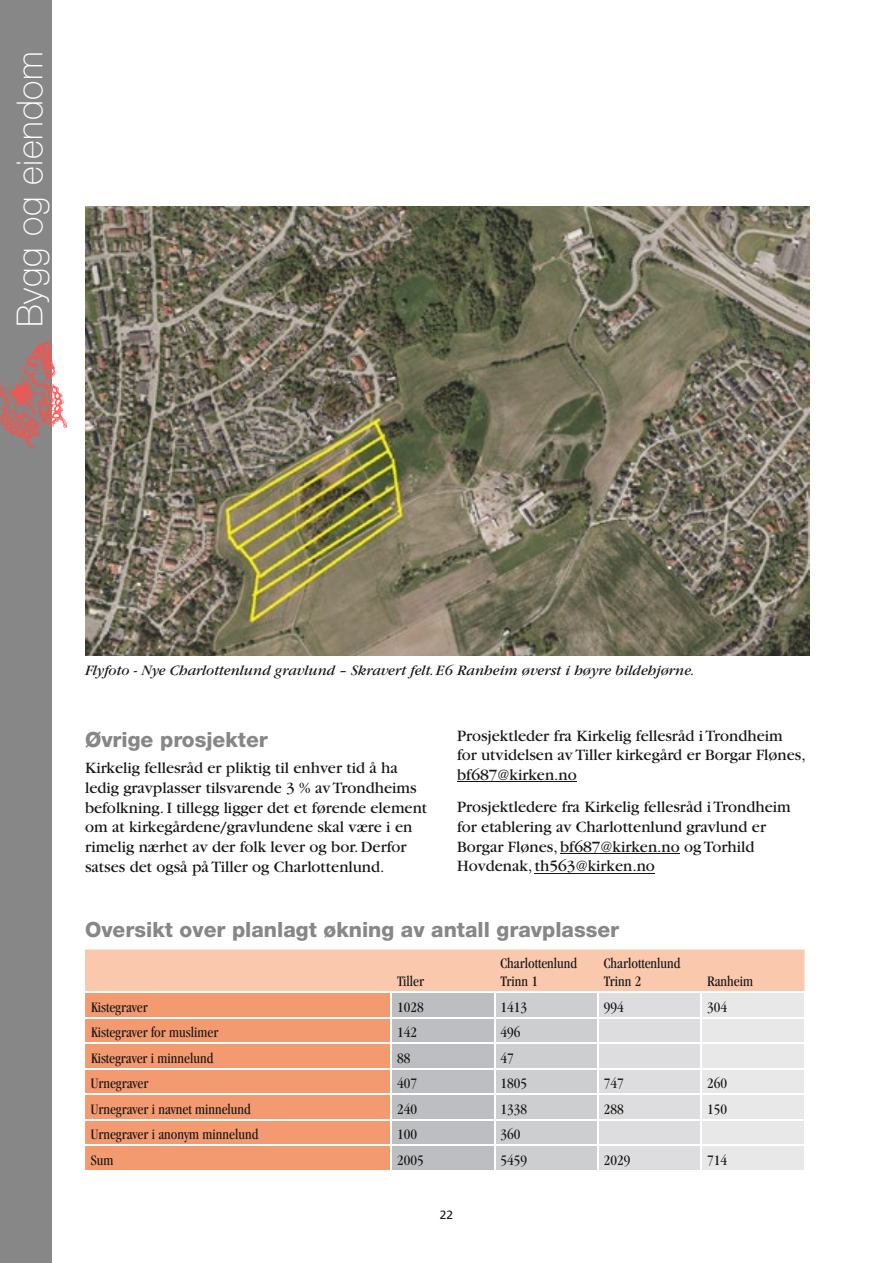
<style>
.page{position:relative;width:893px;height:1263px;background:#fff}
.page>*{position:absolute;margin:0;border:0;box-sizing:border-box;transform-origin:0 0}
.t1{font:100 36px "Helvetica Neue";letter-spacing:.02em;color:#fff}
.t2{font:800 21px "Helvetica Neue";color:#868786}
.t3{font:16.5px/19.8px "Garamond";color:#181716}
.t4{font:condensed 15px/18px "Garamond";color:#181716}
.t5{font:italic 15px "Garamond";color:#181716}
.t6{font:12px "Frutiger";color:#181716}
</style>
<div class="page">
<div style="left:0;top:0;width:51px;height:1263px;background:#868786"></div>
<hr style="left:457px;top:781px;width:120px;height:1px;background:#181716">
<hr style="left:560px;top:853px;width:120px;height:1px;background:#181716">
<hr style="left:535px;top:873px;width:120px;height:1px;background:#181716">
<svg style="left:85px;top:949px;width:720px;height:221px;background:#e8c2b1"></svg>
<img style="left:85px;top:206px;width:724px;height:450px">
<svg style="left:0;top:342px;width:68px;height:107px"></svg>
<h1 class="t1" style="left:9px;top:327px;width:278px;rotate:-90deg">Bygg og eiendom</h1>
<p class="t5" style="left:85px;top:663px;width:611px">Flyfoto - Nye Charlottenlund gravlund – Skravert felt. E6 Ranheim øverst i høyre bildehjørne.</p>
<p class="t2" style="left:85px;top:727px;width:184px">Øvrige prosjekter</p>
<p class="t3" style="left:85px;top:758px;width:344px">Kirkelig fellesråd er pliktig til enhver tid å ha ledig gravplasser tilsvarende 3 % av Trondheims befolkning. I tillegg ligger det et førende element om at kirkegårdene/gravlundene skal være i en rimelig nærhet av der folk lever og bor. Derfor satses det også på Tiller og Charlottenlund.</p>
<p class="t3" style="left:457px;top:726px;width:350px">Prosjektleder fra Kirkelig fellesråd i Trondheim for utvidelsen av Tiller kirkegård er Borgar Flønes, bf687@kirken.no</p>
<p class="t3" style="left:457px;top:797px;width:335px">Prosjektledere fra Kirkelig fellesråd i Trondheim for etablering av Charlottenlund gravlund er Borgar Flønes, bf687@kirken.no og Torhild Hovdenak , th563@kirken.no</p>
<p class="t2" style="left:85px;top:917px;width:536px">Oversikt over planlagt økning av antall gravplasser</p>
<p class="t4" style="left:397px;top:972px;width:28px">Tiller</p>
<p class="t4" style="left:501px;top:954px;width:78px">Charlottenlund<br>Trinn 1</p>
<p class="t4" style="left:604px;top:954px;width:78px">Charlottenlund<br>Trinn 2</p>
<p class="t4" style="left:707px;top:972px;width:47px">Ranheim</p>
<p class="t4" style="left:91px;top:998px;width:58px">Kistegraver</p>
<p class="t4" style="left:397px;top:998px;width:28px">1028</p>
<p class="t4" style="left:500px;top:998px;width:28px">1413</p>
<p class="t4" style="left:604px;top:998px;width:21px">994</p>
<p class="t4" style="left:707px;top:998px;width:21px">304</p>
<p class="t4" style="left:91px;top:1023px;width:129px">Kistegraver for muslimer</p>
<p class="t4" style="left:397px;top:1023px;width:21px">142</p>
<p class="t4" style="left:500px;top:1023px;width:21px">496</p>
<p class="t4" style="left:91px;top:1049px;width:124px">Kistegraver i minnelund</p>
<p class="t4" style="left:397px;top:1049px;width:15px">88</p>
<p class="t4" style="left:500px;top:1049px;width:15px">47</p>
<p class="t4" style="left:91px;top:1074px;width:59px">Urnegraver</p>
<p class="t4" style="left:397px;top:1074px;width:21px">407</p>
<p class="t4" style="left:500px;top:1074px;width:28px">1805</p>
<p class="t4" style="left:604px;top:1074px;width:21px">747</p>
<p class="t4" style="left:707px;top:1074px;width:21px">260</p>
<p class="t4" style="left:91px;top:1100px;width:161px">Urnegraver i navnet minnelund</p>
<p class="t4" style="left:397px;top:1100px;width:21px">240</p>
<p class="t4" style="left:500px;top:1100px;width:28px">1338</p>
<p class="t4" style="left:604px;top:1100px;width:21px">288</p>
<p class="t4" style="left:707px;top:1100px;width:21px">150</p>
<p class="t4" style="left:91px;top:1125px;width:169px">Urnegraver i anonym minnelund</p>
<p class="t4" style="left:397px;top:1125px;width:21px">100</p>
<p class="t4" style="left:500px;top:1125px;width:21px">360</p>
<p class="t4" style="left:91px;top:1151px;width:24px">Sum</p>
<p class="t4" style="left:397px;top:1151px;width:28px">2005</p>
<p class="t4" style="left:500px;top:1151px;width:28px">5459</p>
<p class="t4" style="left:604px;top:1151px;width:28px">2029</p>
<p class="t4" style="left:707px;top:1151px;width:21px">714</p>
<p class="t6" style="left:440px;top:1207px;width:15px">22</p>
</div>
